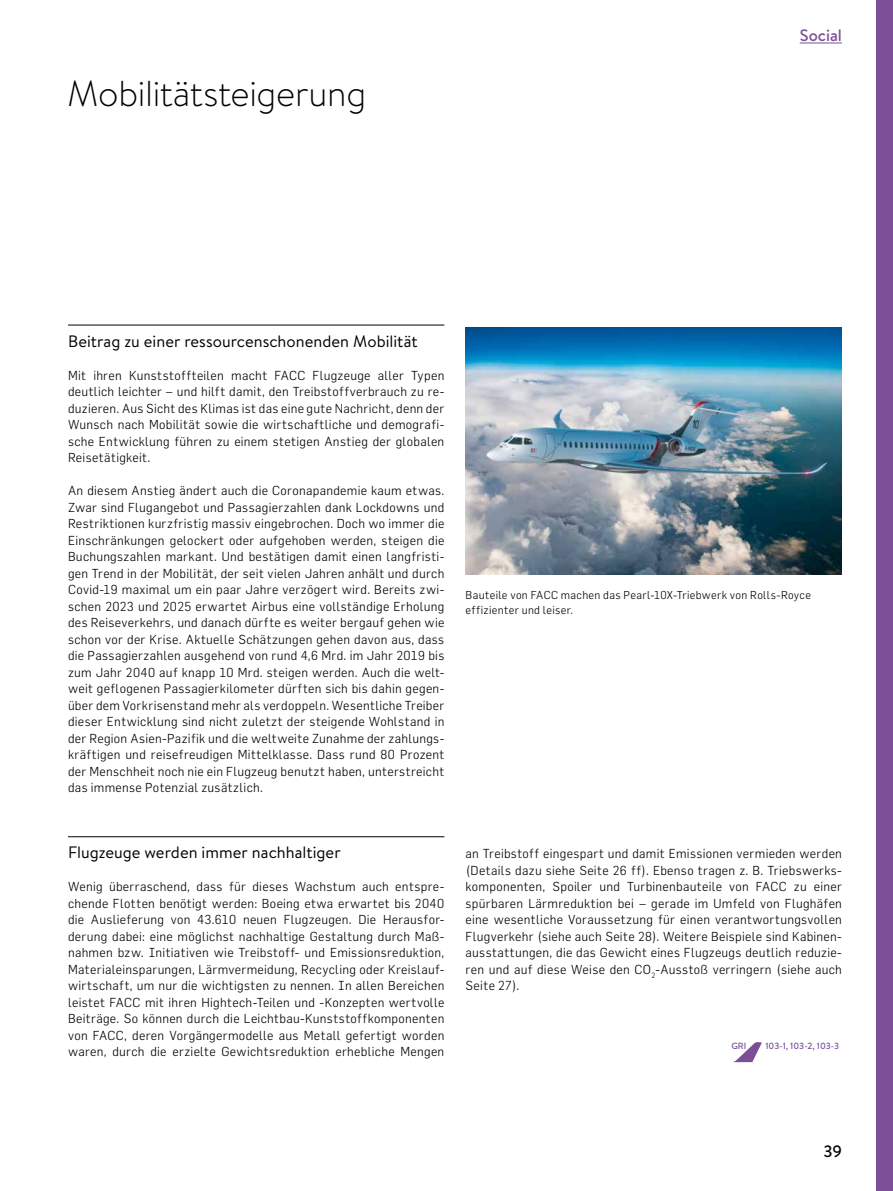
<style>
.page{position:relative;width:893px;height:1191px;background:#fff}
.page>*{position:absolute;margin:0;border:0;box-sizing:border-box;transform-origin:0 0}
.t1{font:300 36px "Brandon Text";letter-spacing:-.005em;color:#000}
.t2{font:16.5px "Brandon Text";color:#000}
.t3{font:500 16.5px "Brandon Text";color:#7b4f97}
.t4{font:500 16.5px "Brandon Text";color:#000}
.t5{font:300 12.75px/16.5px "Flama";letter-spacing:.025em;color:#000;text-align:justify}
.t6{font:300 11.25px/15px "Flama";letter-spacing:.03em;color:#000}
.t7{font:500 9px "Brandon Text";color:#7b4f97}
</style>
<div class="page">
<hr style="left:68px;top:325px;width:376px;height:1px;background:#000">
<hr style="left:68px;top:836px;width:376px;height:1px;background:#000">
<img style="left:466px;top:327px;width:376px;height:247px">
<svg style="left:733px;top:1042px;width:29px;height:20px"></svg>
<hr style="left:800px;top:43px;width:42px;height:1px;background:#7b4f97">
<div style="left:876px;top:0;width:17px;height:1191px;background:#7b4f97"></div>
<h1 class="t1" style="left:67px;top:69px;width:300px">Mobilitätsteigerung</h1>
<p class="t3" style="left:800px;top:24px;width:44px">Social</p>
<p class="t2" style="left:68px;top:329px;width:351px">Beitrag zu einer ressourcenschonenden Mobilität</p>
<p class="t5" style="left:68px;top:366px;width:378px">Mit ihren Kunststoffteilen macht FACC Flugzeuge aller Typen deutlich leichter – und hilft damit, den Treibstoffverbrauch zu re&shy;duzieren. Aus Sicht des Klimas ist das eine gute Nachricht, denn der Wunsch nach Mobilität sowie die wirtschaftliche und demografi&shy;sche Entwicklung führen zu einem stetigen Anstieg der globalen Reisetätigkeit.</p>
<p class="t5" style="left:68px;top:482px;width:378px">An diesem Anstieg ändert auch die Coronapandemie kaum etwas.<br>Zwar sind Flugangebot und Passagierzahlen dank Lockdowns und Restriktionen kurzfristig massiv eingebrochen. Doch wo immer die Einschränkungen gelockert oder aufgehoben werden, steigen die Buchungszahlen markant. Und bestätigen damit einen langfristi&shy;gen Trend in der Mobilität, der seit vielen Jahren anhält und durch Covid-19 maximal um ein paar Jahre verzögert wird. Bereits zwi&shy;schen 2023 und 2025 erwartet Airbus eine vollständige Erholung des Reiseverkehrs, und danach dürfte es weiter bergauf gehen wie schon vor der Krise. Aktuelle Schätzungen gehen davon aus, dass die Passagierzahlen ausgehend von rund 4,6 Mrd. im Jahr 2019 bis zum Jahr 2040 auf knapp 10 Mrd. steigen werden. Auch die welt&shy;weit geflogenen Passagierkilometer dürften sich bis dahin gegen&shy;über dem Vorkrisenstand mehr als verdoppeln. Wesentliche Treiber dieser Entwicklung sind nicht zuletzt der steigende Wohlstand in der Region Asien-Pazifik und die weltweite Zunahme der zahlungs&shy;kräftigen und reisefreudigen Mittelklasse. Dass rund 80 Prozent der Menschheit noch nie ein Flugzeug benutzt haben, unterstreicht das immense Potenzial zusätzlich.</p>
<p class="t2" style="left:68px;top:841px;width:274px">Flugzeuge werden immer nachhaltiger</p>
<p class="t5" style="left:68px;top:878px;width:378px">Wenig überraschend, dass für dieses Wachstum auch entspre&shy;chende Flotten benötigt werden: Boeing etwa erwartet bis 2040 die Auslieferung von 43.610 neuen Flugzeugen. Die Herausfor&shy;derung dabei: eine möglichst nachhaltige Gestaltung durch Maß&shy;nahmen bzw. Initiativen wie Treibstoff- und Emissionsreduktion, Materialeinsparungen, Lärmvermeidung, Recycling oder Kreislauf&shy;wirtschaft, um nur die wichtigsten zu nennen. In allen Bereichen leistet FACC mit ihren Hightech-Teilen und -Konzepten wertvolle Beiträge. So können durch die Leichtbau-Kunststoffkomponenten von FACC, deren Vorgängermodelle aus Metall gefertigt worden waren, durch die erzielte Gewichtsreduktion erhebliche Mengen</p>
<p class="t6" style="left:466px;top:587px;width:347px">Bauteile von FACC machen das Pearl-10X-Triebwerk von Rolls-Royce effizienter und leiser.</p>
<p class="t5" style="left:466px;top:845px;width:378px">an Treibstoff eingespart und damit Emissionen vermieden werden (Details dazu siehe Seite 26 ff). Ebenso tragen z. B. Triebswerks&shy;komponenten, Spoiler und Turbinenbauteile von FACC zu einer spürbaren Lärmreduktion bei – gerade im Umfeld von Flughäfen eine wesentliche Voraussetzung für einen verantwortungsvollen Flugverkehr (siehe auch Seite 28). Weitere Beispiele sind Kabinen&shy;ausstattungen, die das Gewicht eines Flugzeugs deutlich reduzie&shy;ren und auf diese Weise den CO<sub>2</sub>-Ausstoß verringern (siehe auch Seite 27).</p>
<p class="t7" style="left:731px;top:1040px;width:17px">GRI</p>
<p class="t7" style="left:765px;top:1040px;width:75px">103-1, 103-2, 103-3</p>
<p class="t4" style="left:823px;top:1139px;width:20px">39</p>
</div>
